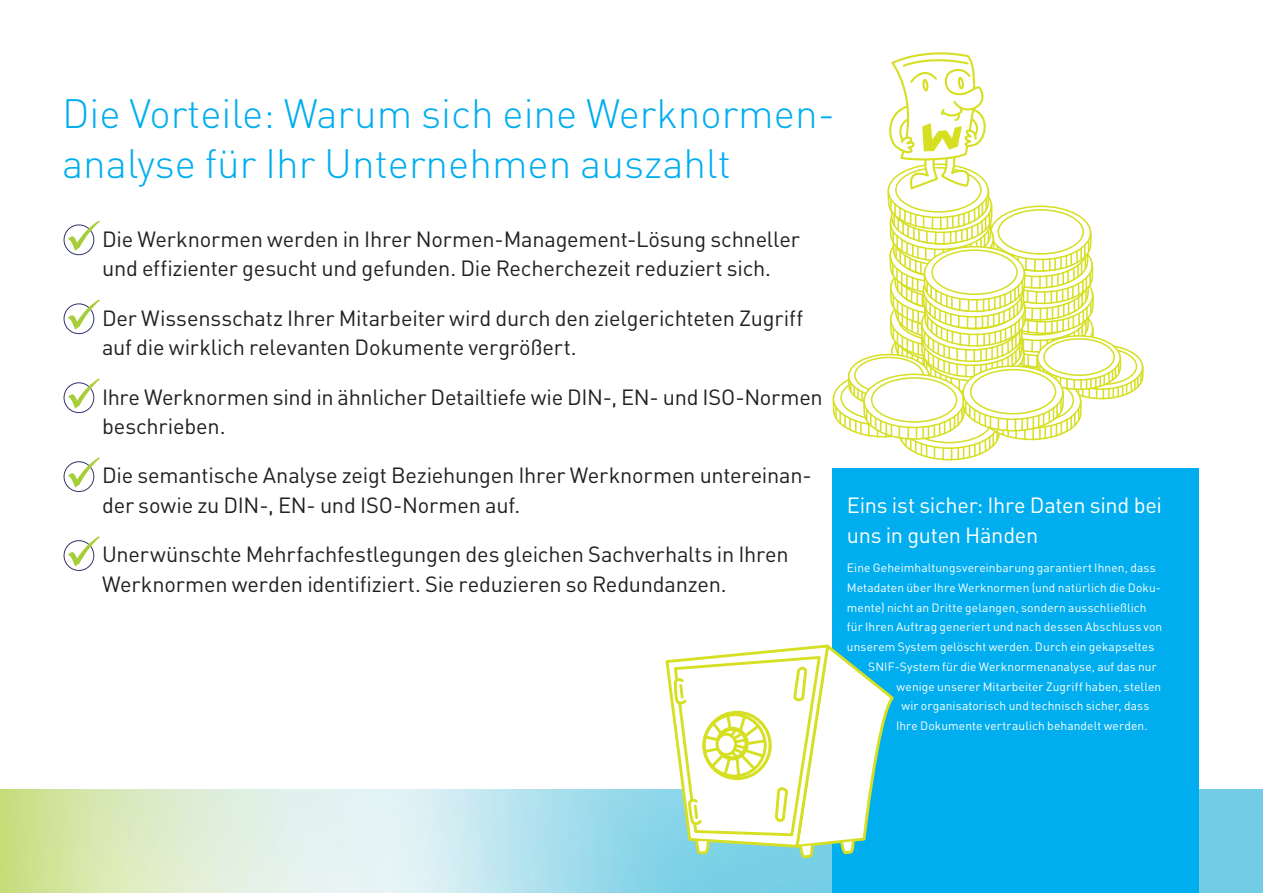
<style>
.page{position:relative;width:1263px;height:893px;background:#fff}
.page>*{position:absolute;margin:0;border:0;box-sizing:border-box;transform-origin:0 0}
.t1{font:300 40.5px/49.3px "DIN";color:#00aeef}
.Produkt_Fliess{font:21.75px/29.5px "DIN";letter-spacing:-.01em;color:#231f20}
.NM-Fließtext{font:21.75px/29.5px "DIN";letter-spacing:-.015em;color:#fff}
.NM-Fließtext-2{font:12px/19.8px "DIN";letter-spacing:.01em;color:#fff;text-align:center}
</style>
<div class="page">
<img style="left:0;top:789px;width:1263px;height:104px">
<div style="left:833px;top:469px;width:366px;height:424px;background:#00aeef"></div>
<svg style="left:64px;top:225px;width:30px;height:30px"></svg>
<div style="left:64px;top:225px;width:30px;height:30px;border:1px solid #32336d;border-radius:50%"></div>
<svg style="left:68px;top:221px;width:32px;height:30px"></svg>
<svg style="left:64px;top:304px;width:30px;height:30px"></svg>
<div style="left:64px;top:304px;width:30px;height:30px;border:1px solid #32336d;border-radius:50%"></div>
<svg style="left:68px;top:299px;width:32px;height:31px"></svg>
<svg style="left:64px;top:383px;width:30px;height:30px"></svg>
<div style="left:64px;top:382px;width:30px;height:31px;border:1px solid #32336d;border-radius:50%"></div>
<svg style="left:68px;top:378px;width:32px;height:31px"></svg>
<svg style="left:64px;top:462px;width:30px;height:29px"></svg>
<div style="left:64px;top:461px;width:30px;height:31px;border:1px solid #32336d;border-radius:50%"></div>
<svg style="left:68px;top:457px;width:32px;height:31px"></svg>
<svg style="left:64px;top:541px;width:30px;height:29px"></svg>
<div style="left:64px;top:540px;width:30px;height:31px;border:1px solid #32336d;border-radius:50%"></div>
<svg style="left:68px;top:536px;width:32px;height:31px"></svg>
<svg style="left:833px;top:52px;width:310px;height:409px"></svg>
<svg style="left:664px;top:641px;width:230px;height:219px"></svg>
<p class="t1" style="left:62px;top:89px;width:774px">Die Vorteile: Warum sich eine Werknormen&shy;analyse für Ihr Unternehmen auszahlt</p>
<p class="Produkt_Fliess" style="left:102px;top:224px;width:699px">Die Werknormen werden in Ihrer Normen-Management-Lösung schneller und effizienter gesucht und gefunden. Die Recherchezeit reduziert sich.</p>
<p class="Produkt_Fliess" style="left:102px;top:303px;width:703px">Der Wissensschatz Ihrer Mitarbeiter wird durch den zielgerichteten Zugriff auf die wirklich relevanten Dokumente vergrößert.</p>
<p class="Produkt_Fliess" style="left:102px;top:381px;width:722px">Ihre Werknormen sind in ähnlicher Detailtiefe wie DIN-, EN- und ISO-Normen beschrieben.</p>
<p class="Produkt_Fliess" style="left:102px;top:460px;width:711px">Die semantische Analyse zeigt Beziehungen Ihrer Werknormen untereinan&shy;der sowie zu DIN-, EN- und ISO-Normen auf.</p>
<p class="Produkt_Fliess" style="left:102px;top:539px;width:688px">Unerwünschte Mehrfachfestlegungen des gleichen Sachverhalts in Ihren<br>Werknormen werden identifiziert. Sie reduzieren so Redundanzen.</p>
<p class="NM-Fließtext" style="left:847px;top:490px;width:317px">Eins ist sicher: Ihre Daten sind bei uns in guten Händen</p>
<p class="NM-Fließtext-2" style="left:847px;top:558px;width:310px">Eine Geheimhaltungsvereinbarung garantiert Ihnen, dass</p>
<p class="NM-Fließtext-2" style="left:847px;top:577px;width:316px">Metadaten über Ihre Werknormen (und natürlich die Doku-</p>
<p class="NM-Fließtext-2" style="left:847px;top:597px;width:301px">mente) nicht an Dritte gelangen, sondern ausschließlich</p>
<p class="NM-Fließtext-2" style="left:847px;top:617px;width:317px">für Ihren Auftrag generiert und nach dessen Abschluss von</p>
<p class="NM-Fließtext-2" style="left:847px;top:637px;width:309px">unserem System gelöscht werden. Durch ein gekapseltes</p>
<p class="NM-Fließtext-2" style="left:868px;top:656px;width:290px">SNIF-System für die Werknormenanalyse, auf das nur</p>
<p class="NM-Fließtext-2" style="left:897px;top:676px;width:266px">wenige unserer Mitarbeiter Zugriff haben, stellen wir organisatorisch und technisch sicher, dass</p>
<p class="NM-Fließtext-2" style="left:896px;top:716px;width:253px">Ihre Dokumente vertraulich behandelt werden.</p>
</div>
